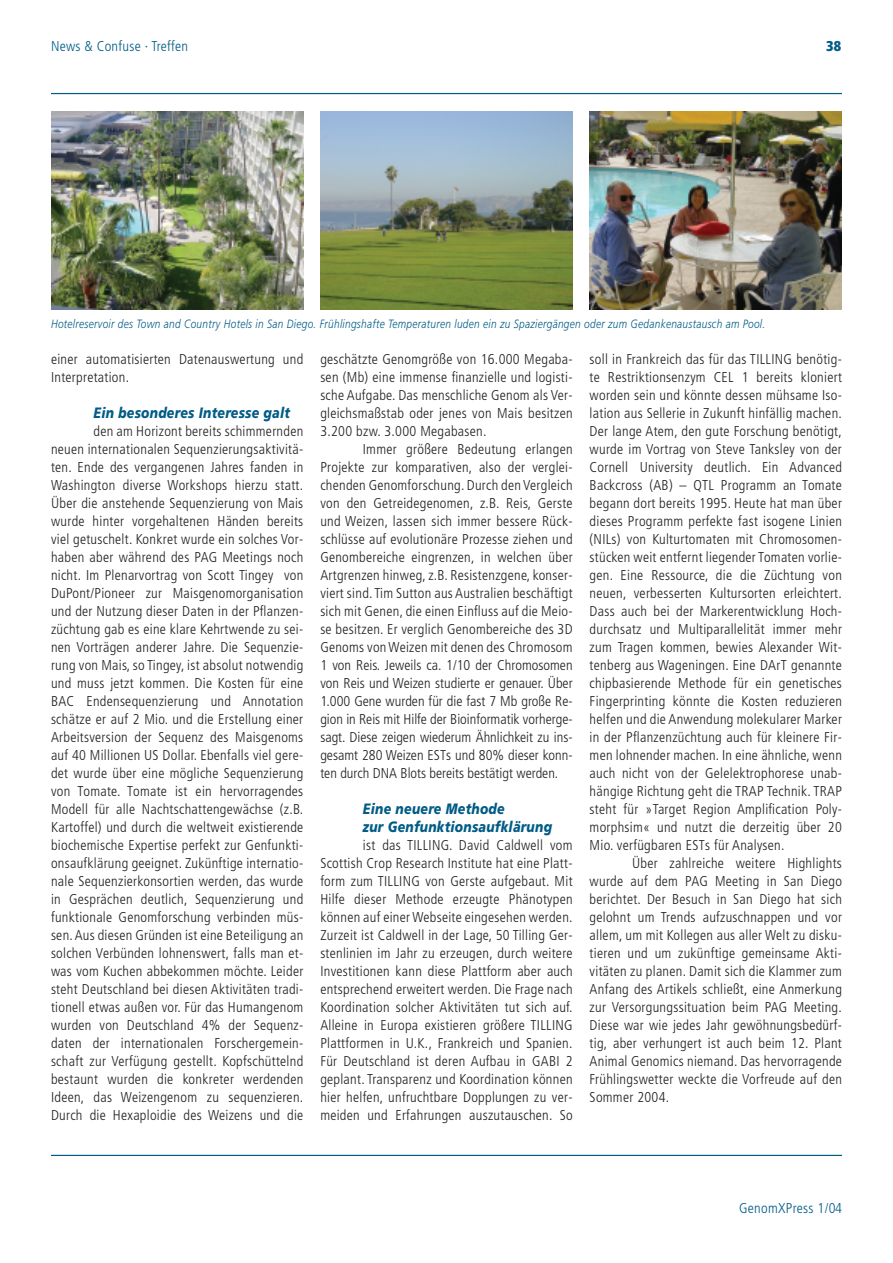
<style>
.page{position:relative;width:893px;height:1263px;background:#fff}
.page>*{position:absolute;margin:0;border:0;box-sizing:border-box;transform-origin:0 0}
.t1{font:italic 900 15px/18px "Frutiger LT";letter-spacing:.02em;color:#005c86;scale:.83 1}
.t2{font:300 condensed 14.25px/18px "Frutiger LT";letter-spacing:.02em;color:#231f20;text-align:justify}
.t3{font:300 condensed 14.25px "Frutiger LT";letter-spacing:.02em;color:#005c86}
.t4{font:900 condensed 14.25px "Frutiger LT";color:#005c86}
.t5{font:italic 300 12px "Frutiger LT";letter-spacing:.03em;color:#005c86;scale:.84 1}
</style>
<div class="page">
<hr style="left:51px;top:93px;width:791px;height:1px;background:#005c86">
<hr style="left:51px;top:1155px;width:791px;height:1px;background:#005c86">
<img style="left:51px;top:112px;width:252px;height:198px">
<img style="left:320px;top:112px;width:253px;height:198px">
<img style="left:590px;top:112px;width:252px;height:198px">
<p class="t3" style="left:51px;top:40px;width:139px">News &amp; Confuse · Treffen</p>
<p class="t4" style="left:826px;top:40px;width:17px">38</p>
<p class="t5" style="left:51px;top:319px;width:852px">Hotelreservoir des Town and Country Hotels in San Diego. Frühlingshafte Temperaturen luden ein zu Spaziergängen oder zum Gedankenaustausch am Pool.</p>
<p class="t2" style="left:51px;top:351px;width:254px">einer automatisierten Datenauswertung und<br>Interpretation.</p>
<p class="t1" style="left:94px;top:404px;width:238px">Ein besonderes Interesse galt</p>
<p class="t2" style="left:51px;top:423px;width:254px;text-indent:43px">den am Horizont bereits schimmernden neuen internationalen Sequenzierungsaktivitä&shy;ten. Ende des vergangenen Jahres fanden in Washington diverse Workshops hierzu statt.<br>Über die anstehende Sequenzierung von Mais wurde hinter vorgehaltenen Händen bereits viel getuschelt. Konkret wurde ein solches Vor&shy;haben aber während des PAG Meetings noch nicht. Im Plenarvortrag von Scott Tingey von DuPont/Pioneer zur Maisgenomorganisation und der Nutzung dieser Daten in der Pflanzen&shy;züchtung gab es eine klare Kehrtwende zu sei&shy;nen Vorträgen anderer Jahre. Die Sequenzie&shy;rung von Mais, so Tingey, ist absolut notwendig und muss jetzt kommen. Die Kosten für eine BAC Endensequenzierung und Annotation schätze er auf 2 Mio. und die Erstellung einer Arbeitsversion der Sequenz des Maisgenoms auf 40 Millionen US Dollar. Ebenfalls viel gere&shy;det wurde über eine mögliche Sequenzierung von Tomate. Tomate ist ein hervorragendes Modell für alle Nachtschattengewächse (z.B.<br>Kartoffel) und durch die weltweit existierende biochemische Expertise perfekt zur Genfunkti&shy;onsaufklärung geeignet. Zukünftige internatio&shy;nale Sequenzierkonsortien werden, das wurde in Gesprächen deutlich, Sequenzierung und funktionale Genomforschung verbinden müs&shy;sen.Aus diesen Gründen ist eine Beteiligung an solchen Verbünden lohnenswert, falls man et&shy;was vom Kuchen abbekommen möchte. Leider steht Deutschland bei diesen Aktivitäten tradi&shy;tionell etwas außen vor. Für das Humangenom wurden von Deutschland 4% der Sequenz&shy;daten der internationalen Forschergemein&shy;schaft zur Verfügung gestellt. Kopfschüttelnd bestaunt wurden die konkreter werdenden Ideen, das Weizengenom zu sequenzieren.<br>Durch die Hexaploidie des Weizens und die</p>
<p class="t2" style="left:320px;top:351px;width:254px">geschätzte Genomgröße von 16.000 Megaba&shy;sen (Mb) eine immense finanzielle und logisti&shy;sche Aufgabe. Das menschliche Genom als Ver&shy;gleichsmaßstab oder jenes von Mais besitzen 3.200 bzw. 3.000 Megabasen.</p>
<p class="t2" style="left:320px;top:441px;width:254px;text-indent:43px">Immer größere Bedeutung erlangen Projekte zur komparativen, also der verglei&shy;chenden Genomforschung. Durch den Vergleich von den Getreidegenomen, z.B. Reis, Gerste und Weizen, lassen sich immer bessere Rück&shy;schlüsse auf evolutionäre Prozesse ziehen und Genombereiche eingrenzen, in welchen über Artgrenzen hinweg, z.B. Resistenzgene, konser&shy;viert sind.Tim Sutton aus Australien beschäftigt sich mit Genen, die einen Einfluss auf die Meio&shy;se besitzen. Er verglich Genombereiche des 3D Genoms von Weizen mit denen des Chromosom 1 von Reis. Jeweils ca. 1/10 der Chromosomen von Reis und Weizen studierte er genauer. Über 1.000 Gene wurden für die fast 7 Mb große Re&shy;gion in Reis mit Hilfe der Bioinformatik vorherge&shy;sagt. Diese zeigen wiederum Ähnlichkeit zu ins&shy;gesamt 280 Weizen ESTs und 80% dieser konn&shy;ten durch DNA Blots bereits bestätigt werden.</p>
<p class="t1" style="left:363px;top:800px;width:229px">Eine neuere Methode<br>zur Genfunktionsaufklärung</p>
<p class="t2" style="left:320px;top:837px;width:254px;text-indent:43px">ist das TILLING. David Caldwell vom Scottish Crop Research Institute hat eine Platt&shy;form zum TILLING von Gerste aufgebaut. Mit Hilfe dieser Methode erzeugte Phänotypen können auf einer Webseite eingesehen werden.<br>Zurzeit ist Caldwell in der Lage, 50 Tilling Ger&shy;stenlinien im Jahr zu erzeugen, durch weitere Investitionen kann diese Plattform aber auch entsprechend erweitert werden. Die Frage nach Koordination solcher Aktivitäten tut sich auf.<br>Alleine in Europa existieren größere TILLING Plattformen in U.K., Frankreich und Spanien.<br>Für Deutschland ist deren Aufbau in GABI 2 geplant. Transparenz und Koordination können hier helfen, unfruchtbare Dopplungen zu ver&shy;meiden und Erfahrungen auszutauschen. So</p>
<p class="t2" style="left:590px;top:351px;width:254px">soll in Frankreich das für das TILLING benötig&shy;te Restriktionsenzym CEL 1 bereits kloniert worden sein und könnte dessen mühsame Iso&shy;lation aus Sellerie in Zukunft hinfällig machen.<br>Der lange Atem, den gute Forschung benötigt, wurde im Vortrag von Steve Tanksley von der Cornell University deutlich. Ein Advanced Backcross (AB) – QTL Programm an Tomate begann dort bereits 1995. Heute hat man über dieses Programm perfekte fast isogene Linien (NILs) von Kulturtomaten mit Chromosomen&shy;stücken weit entfernt liegender Tomaten vorlie&shy;gen. Eine Ressource, die die Züchtung von neuen, verbesserten Kultursorten erleichtert.<br>Dass auch bei der Markerentwicklung Hoch&shy;durchsatz und Multiparallelität immer mehr zum Tragen kommen, bewies Alexander Wit&shy;tenberg aus Wageningen. Eine DArT genannte chipbasierende Methode für ein genetisches Fingerprinting könnte die Kosten reduzieren helfen und die Anwendung molekularer Marker in der Pflanzenzüchtung auch für kleinere Fir&shy;men lohnender machen. In eine ähnliche, wenn auch nicht von der Gelelektrophorese unab&shy;hängige Richtung geht die TRAP Technik. TRAP steht für »Target Region Amplification Poly&shy;morphsim« und nutzt die derzeitig über 20<br>Mio. verfügbaren ESTs für Analysen.</p>
<p class="t2" style="left:590px;top:855px;width:254px;text-indent:43px">Über zahlreiche weitere Highlights wurde auf dem PAG Meeting in San Diego berichtet. Der Besuch in San Diego hat sich gelohnt um Trends aufzuschnappen und vor allem, um mit Kollegen aus aller Welt zu disku&shy;tieren und um zukünftige gemeinsame Akti&shy;vitäten zu planen. Damit sich die Klammer zum Anfang des Artikels schließt, eine Anmerkung zur Versorgungssituation beim PAG Meeting.<br>Diese war wie jedes Jahr gewöhnungsbedürf&shy;tig, aber verhungert ist auch beim 12. Plant Animal Genomics niemand. Das hervorragende Frühlingswetter weckte die Vorfreude auf den Sommer 2004.</p>
<p class="t3" style="left:739px;top:1202px;width:104px">GenomXPress 1/04</p>
</div>
